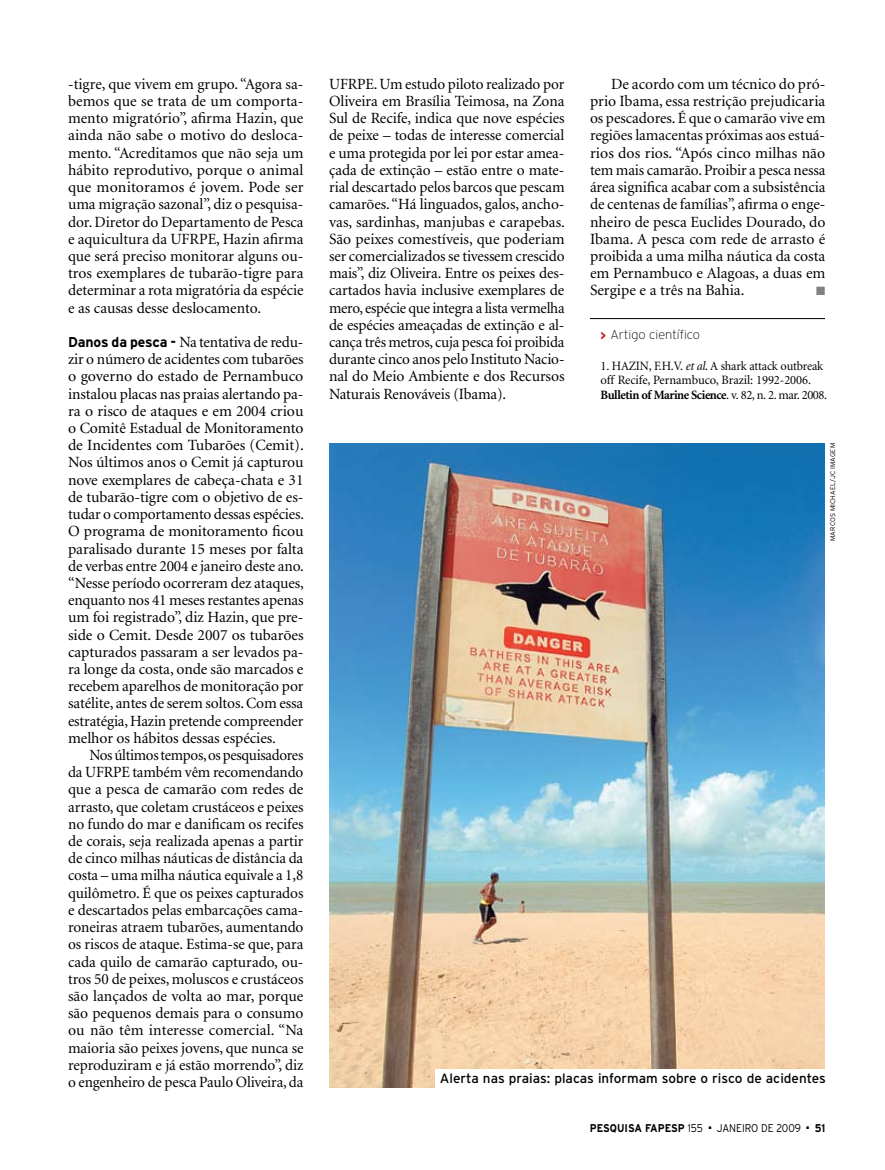
<style>
.page{position:relative;width:885px;height:1170px;background:#fff}
.page>*{position:absolute;margin:0;border:0;box-sizing:border-box;transform-origin:0 0}
.t1{font:15.6px/17.2px "Minion";letter-spacing:-.005em;color:#000;text-align:justify}
.t2{font:15.6px/17.2px "Minion";letter-spacing:-.005em;color:#000;text-align:justify;scale:.96 1}
.t3{font:13.5px "Interstate";color:#000}
.t4{font:12.75px/14.7px "Minion";letter-spacing:-.01em;color:#000}
.t5{font:200 12.75px "Interstate";color:#000}
.t6{font:12px "Zapf Dingbats";color:#808285}
.t7{font:700 11.25px "Interstate";color:#000;scale:.9 1}
.t8{font:300 11.25px "Interstate";color:#000;scale:.9 1}
.t9{font:300 6.75px "Interstate";letter-spacing:.025em;color:#000}
.s1{font-family:"Interstate";font-weight:700;font-size:14.25px}
.s2{font-weight:700;color:#c4161c}
.s3{font-style:italic}
.s4{font-weight:700}
.s5{font-weight:300}
</style>
<div class="page">
<img style="left:329px;top:443px;width:495px;height:643px">
<div style="left:435px;top:1069px;width:393px;height:18px;background:#fff"></div>
<hr style="left:590px;top:318px;width:239px;height:1px;background:#000">
<div style="left:825px;top:316px;width:5px;height:8px;background:#fff"></div>
<p class="t1" style="left:68px;top:76px;width:237px">-tigre, que vivem em grupo. “Agora sa&shy;bemos que se trata de um comporta&shy;mento migratório”, afirma Hazin, que ainda não sabe o motivo do desloca&shy;mento. “Acreditamos que não seja um hábito reprodutivo, porque o animal que monitoramos é jovem. Pode ser uma migração sazonal”, diz o pesquisa&shy;dor. Diretor do Departamento de Pesca e aquicultura da UFRPE, Hazin afirma que será preciso monitorar alguns ou&shy;tros exemplares de tubarão-tigre para determinar a rota migratória da espécie e as causas desse deslocamento.</p>
<p class="t1" style="left:68px;top:334px;width:237px"><span class="s1">Danos da pesca -</span> Na tentativa de redu&shy;zir o número de acidentes com tubarões o governo do estado de Pernambuco instalou placas nas praias alertando pa&shy;ra o risco de ataques e em 2004 criou o Comitê Estadual de Monitoramento de Incidentes com Tubarões (Cemit).<br>Nos últimos anos o Cemit já capturou nove exemplares de cabeça-chata e 31 de tubarão-tigre com o objetivo de es&shy;tudar o comportamento dessas espécies.<br>O programa de monitoramento ficou paralisado durante 15 meses por falta de verbas entre 2004 e janeiro deste ano. “Nesse período ocorreram dez ataques, enquanto nos 41 meses restantes apenas um foi registrado”, diz Hazin, que pre&shy;side o Cemit. Desde 2007 os tubarões capturados passaram a ser levados pa&shy;ra longe da costa, onde são marcados e recebem aparelhos de monitoração por satélite, antes de serem soltos. Com essa estratégia, Hazin pretende compreender melhor os hábitos dessas espécies.</p>
<p class="t2" style="left:68px;top:747px;width:247px;text-indent:21px">Nos últimos tempos, os pesquisadores da UFRPE também vêm recomendando que a pesca de camarão com redes de arrasto, que coletam crustáceos e peixes no fundo do mar e danificam os recifes de corais, seja realizada apenas a partir de cinco milhas náuticas de distância da costa – uma milha náutica equivale a 1,8 quilômetro. É que os peixes capturados e descartados pelas embarcações cama&shy;roneiras atraem tubarões, aumentando os riscos de ataque. Estima-se que, para cada quilo de camarão capturado, ou&shy;tros 50 de peixes, moluscos e crustáceos são lançados de volta ao mar, porque são pequenos demais para o consumo ou não têm interesse comercial. “Na maioria são peixes jovens, que nunca se reproduziram e já estão morrendo”, diz o engenheiro de pesca Paulo Oliveira, da</p>
<p class="t1" style="left:329px;top:76px;width:237px;text-align:left">UFRPE. Um estudo piloto realizado por Oliveira em Brasília Teimosa, na Zona Sul de Recife, indica que nove espécies de peixe – todas de interesse comercial e uma protegida por lei por estar amea&shy;çada de extinção – estão entre o mate&shy;rial descartado pelos barcos que pescam camarões. “Há linguados, galos, ancho&shy;vas, sardinhas, manjubas e carapebas.<br>São peixes comestíveis, que poderiam ser comercializados se tivessem crescido mais”, diz Oliveira. Entre os peixes des&shy;cartados havia inclusive exemplares de mero, espécie que integra a lista vermelha de espécies ameaçadas de extinção e al&shy;cança três metros, cuja pesca foi proibida durante cinco anos pelo Instituto Nacio&shy;nal do Meio Ambiente e dos Recursos Naturais Renováveis (Ibama).</p>
<p class="t1" style="left:590px;top:76px;width:237px;text-align:left;text-indent:21px">De acordo com um técnico do pró&shy;prio Ibama, essa restrição prejudicaria os pescadores. É que o camarão vive em regiões lamacentas próximas aos estuá&shy;rios dos rios. “Após cinco milhas não tem mais camarão. Proibir a pesca nessa área significa acabar com a subsistência de centenas de famílias”, afirma o enge&shy;nheiro de pesca Euclides Dourado, do Ibama. A pesca com rede de arrasto é proibida a uma milha náutica da costa em Pernambuco e Alagoas, a duas em Sergipe e a três na Bahia.</p>
<p class="t6" style="left:816px;top:285px;width:11px">■</p>
<p class="t5" style="left:600px;top:327px;width:101px"><span class="s2">&gt;</span> Artigo científico</p>
<p class="t4" style="left:600px;top:358px;width:228px">1. HAZIN, F.H.V. <span class="s3">et al</span>. A shark attack outbreak off Recife, Pernambuco, Brazil: 1992-2006.<br><span class="s4">Bulletin of Marine Science</span>. v. 82, n. 2. mar. 2008.</p>
<p class="t9" style="left:828px;top:541px;width:100px;rotate:-90deg">MARCOS M ICHAEL/JC I MAGEM</p>
<p class="t3" style="left:440px;top:1070px;width:387px">Alerta nas praias: placas informam sobre o risco de acidentes</p>
<p class="t7" style="left:590px;top:1121px;width:127px">PESQUISA FAPESP <span class="s5">155</span></p>
<p class="t8" style="left:708px;top:1121px;width:104px">■ JANEIRO DE 2009</p>
<p class="t7" style="left:806px;top:1121px;width:23px">■ 51</p>
</div>
